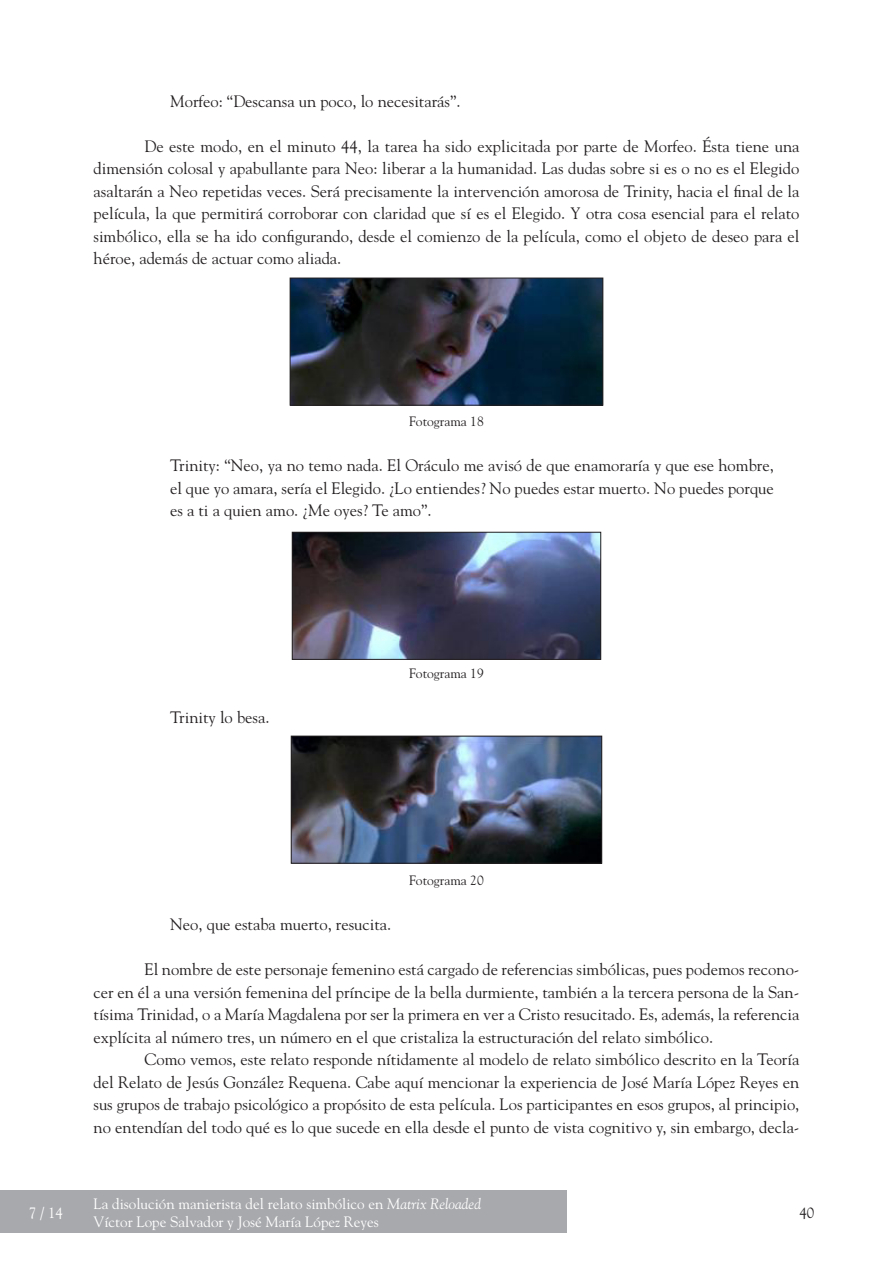
<style>
.page{position:relative;width:893px;height:1263px;background:#fff}
.page>*{position:absolute;margin:0;border:0;box-sizing:border-box;transform-origin:0 0}
.Base{font:16.5px/22.5px "Goudy";color:#231f20;text-align:justify}
.Cita{font:16.5px/22.5px "Goudy";color:#231f20;text-align:justify}
.Base-2{font:15px "Goudy";color:#fff}
.Base-3{font:15px "Goudy";color:#231f20}
.Pie_de_foto{font:13.5px "Goudy";color:#231f20}
.s1{font-style:italic}
</style>
<div class="page">
<div style="left:0;top:1191px;width:567px;height:42px;background:#a8a9ad"></div>
<img style="left:292px;top:280px;width:309px;height:123px">
<div style="left:290px;top:278px;width:313px;height:127px;border:1px solid #231f20"></div>
<img style="left:294px;top:534px;width:305px;height:123px">
<div style="left:292px;top:532px;width:309px;height:127px;border:1px solid #231f20"></div>
<img style="left:293px;top:738px;width:307px;height:123px">
<div style="left:291px;top:736px;width:311px;height:127px;border:1px solid #231f20"></div>
<p class="Cita" style="left:170px;top:89px;width:292px">Morfeo: “Descansa un poco, lo necesitarás”.</p>
<p class="Base" style="left:94px;top:134px;width:707px;text-indent:51px">De este modo, en el minuto 44, la tarea ha sido explicitada por parte de Morfeo. Ésta tiene una dimensión colosal y apabullante para Neo: liberar a la humanidad. Las dudas sobre si es o no es el Elegido asaltarán a Neo repetidas veces. Será precisamente la intervención amorosa de Trinity, hacia el final de la película, la que permitirá corroborar con claridad que sí es el Elegido. Y otra cosa esencial para el relato simbólico, ella se ha ido configurando, desde el comienzo de la película, como el objeto de deseo para el héroe, además de actuar como aliada.</p>
<p class="Pie_de_foto" style="left:409px;top:413px;width:76px">Fotograma 18</p>
<p class="Cita" style="left:170px;top:454px;width:605px">Trinity: “Neo, ya no temo nada. El Oráculo me avisó de que enamoraría y que ese hombre, el que yo amara, sería el Elegido. ¿Lo entiendes? No puedes estar muerto. No puedes porque es a ti a quien amo. ¿Me oyes? Te amo”.</p>
<p class="Cita" style="left:170px;top:706px;width:101px">Trinity lo besa.</p>
<p class="Pie_de_foto" style="left:409px;top:665px;width:76px">Fotograma 19</p>
<p class="Pie_de_foto" style="left:409px;top:872px;width:76px">Fotograma 20</p>
<p class="Cita" style="left:170px;top:913px;width:223px">Neo, que estaba muerto, resucita.</p>
<p class="Base" style="left:94px;top:958px;width:707px;text-indent:51px">El nombre de este personaje femenino está cargado de referencias simbólicas, pues podemos recono&shy;cer en él a una versión femenina del príncipe de la bella durmiente, también a la tercera persona de la San&shy;tísima Trinidad, o a María Magdalena por ser la primera en ver a Cristo resucitado. Es, además, la referencia explícita al número tres, un número en el que cristaliza la estructuración del relato simbólico.</p>
<p class="Base" style="left:94px;top:1048px;width:707px;text-indent:51px">Como vemos, este relato responde nítidamente al modelo de relato simbólico descrito en la Teoría del Relato de Jesús González Requena. Cabe aquí mencionar la experiencia de José María López Reyes en sus grupos de trabajo psicológico a propósito de esta película. Los participantes en esos grupos, al principio, no entendían del todo qué es lo que sucede en ella desde el punto de vista cognitivo y, sin embargo, decla-</p>
<p class="Base-2" style="left:94px;top:1194px;width:389px">La disolución manierista del relato simbólico en <span class="s1">Matrix Reloaded</span></p>
<p class="Base-2" style="left:94px;top:1212px;width:287px">Víctor Lope Salvador y José María López Reyes</p>
<p class="Base-2" style="left:29px;top:1203px;width:36px">7 / 14</p>
<p class="Base-3" style="left:799px;top:1203px;width:16px">40</p>
</div>
